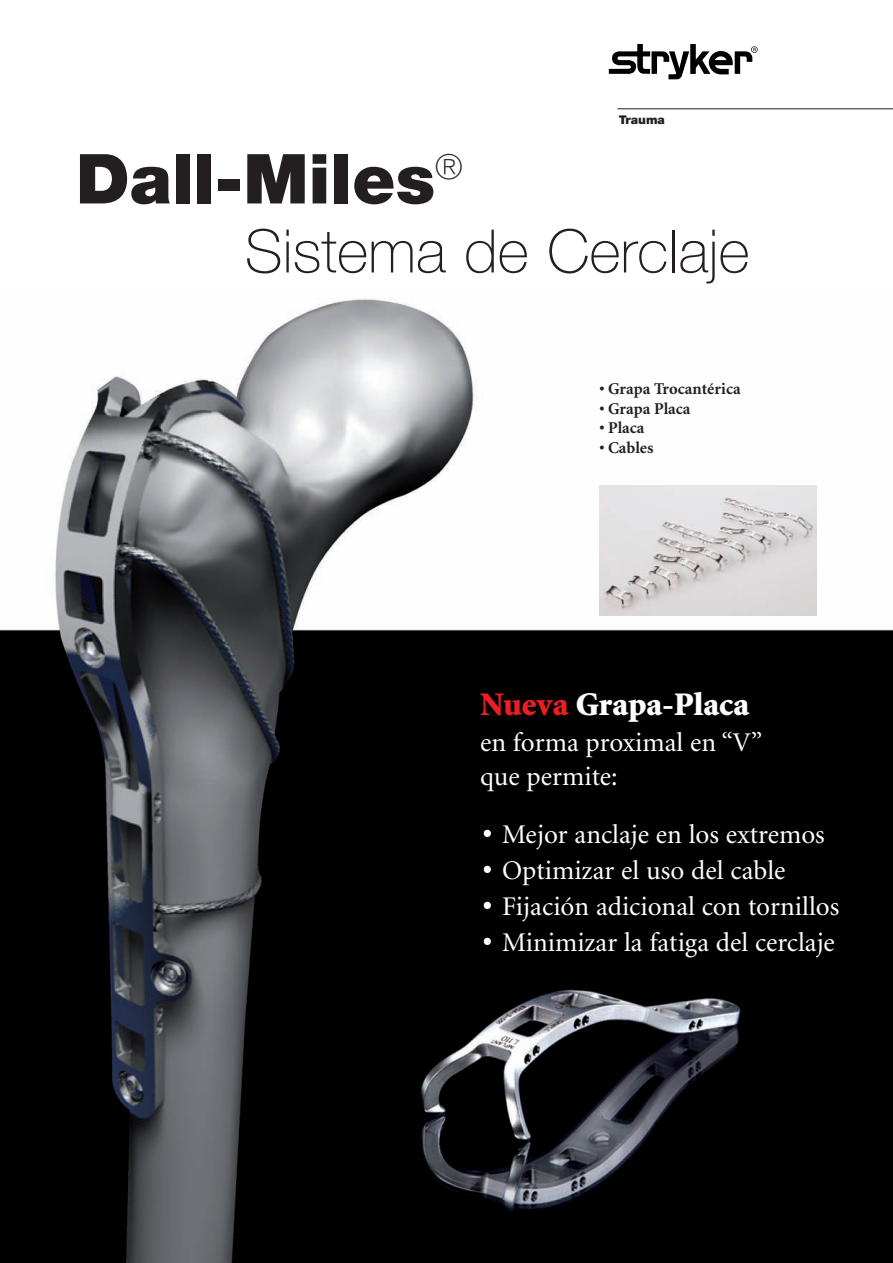
<style>
.page{position:relative;width:893px;height:1263px;background:#fff}
.page>*{position:absolute;margin:0;border:0;box-sizing:border-box;transform-origin:0 0}
.t1{font:900 69px "Helvetica Neue";color:#231f20}
.t2{font:100 60px "Helvetica Neue";color:#231f20}
.t3{font:60px "Minion";color:#fff}
.t4{font:900 33px "Minion";color:#fff}
.t5{font:27px/34.5px "Minion";color:#fff}
.t6{font:700 16.5px "Minion";color:#231f20}
.t7{font:900 12px "Helvetica Neue";color:#231f20}
.s1{color:#ee1d23}
</style>
<div class="page">
<img style="left:0;top:299px;width:893px;height:964px">
<svg style="left:609px;top:44px;width:149px;height:35px"></svg>
<hr style="left:617px;top:109px;width:276px;height:1px;background:#231f20">
<img style="left:599px;top:485px;width:218px;height:130px">
<p class="t7" style="left:619px;top:115px;width:48px">Trauma</p>
<h1 class="t1" style="left:76px;top:154px;width:388px">Dall-Miles<sup>®</sup></h1>
<h2 class="t2" style="left:245px;top:230px;width:506px">Sistema de Cerclaje</h2>
<p class="t6" style="left:599px;top:383px;width:143px">• Grapa Trocantérica</p>
<p class="t6" style="left:599px;top:402px;width:93px">• Grapa Placa</p>
<p class="t6" style="left:599px;top:422px;width:47px">• Placa</p>
<p class="t6" style="left:599px;top:441px;width:56px">• Cables</p>
<p class="t4" style="left:480px;top:692px;width:271px"><span class="s1">Nueva</span> Grapa-Placa</p>
<p class="t5" style="left:480px;top:727px;width:284px">en forma proximal en “V” que permite:</p>
<h2 class="t3" style="left:480px;top:807px;width:16px">·</h2>
<p class="t5" style="left:502px;top:819px;width:324px">Mejor anclaje en los extremos</p>
<h2 class="t3" style="left:480px;top:843px;width:16px">·</h2>
<p class="t5" style="left:502px;top:855px;width:285px">Optimizar el uso del cable</p>
<h2 class="t3" style="left:480px;top:879px;width:16px">·</h2>
<p class="t5" style="left:502px;top:891px;width:339px">Fijación adicional con tornillos</p>
<h2 class="t3" style="left:480px;top:915px;width:16px">·</h2>
<p class="t5" style="left:502px;top:927px;width:334px">Minimizar la fatiga del cerclaje</p>
</div>
